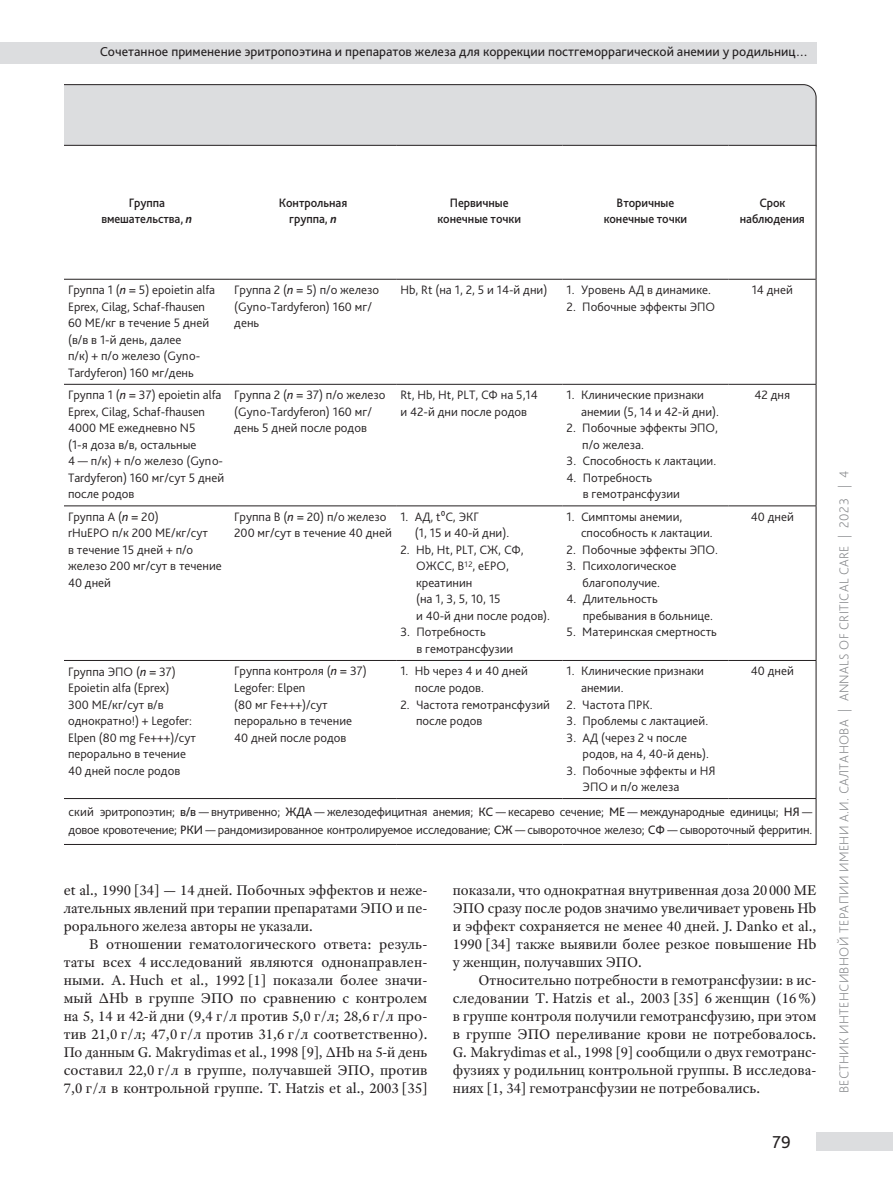
<style>
.page{position:relative;width:893px;height:1191px;background:#fff}
.page>*{position:absolute;margin:0;border:0;box-sizing:border-box;transform-origin:0 0}
.t1{font:18px "Bliss Pro";color:#231f20}
.t2{font:15px/18px "Adobe Text Pro";color:#231f20;text-align:justify}
.t3{font:13.5px "Bliss Pro";color:#231f20}
.t4{font:200 13.5px "Bliss Pro";letter-spacing:.025em;color:#808285}
.t5{font:300 12.75px/16.5px "Bliss Pro";color:#231f20}
.t6{font:300 12.75px/18px "Bliss Pro";letter-spacing:-.02em;color:#231f20}
.t7{font:500 12.75px/16.5px "Bliss Pro";letter-spacing:-.005em;color:#231f20;text-align:center;scale:.95 1}
.s1{font-weight:700;font-style:italic}
.s2{font-weight:400;font-style:italic}
.s3{font-weight:400}
</style>
<div class="page">
<div style="left:816px;top:1132px;width:77px;height:18px;background:#dcdddf"></div>
<div style="left:0;top:42px;width:816px;height:22px;background:#dcdddf"></div>
<div style="left:64px;top:84px;width:753px;height:62px;background:#dcdddf"></div>
<svg style="left:64px;top:146px;width:752px;height:698px"></svg>
<hr style="left:64px;top:384px;width:166px;height:1px;background:#231f20">
<hr style="left:230px;top:384px;width:166px;height:1px;background:#231f20">
<hr style="left:396px;top:384px;width:166px;height:1px;background:#231f20">
<hr style="left:562px;top:384px;width:167px;height:1px;background:#231f20">
<hr style="left:729px;top:384px;width:87px;height:1px;background:#231f20">
<hr style="left:64px;top:505px;width:166px;height:1px;background:#231f20">
<hr style="left:230px;top:505px;width:166px;height:1px;background:#231f20">
<hr style="left:396px;top:505px;width:166px;height:1px;background:#231f20">
<hr style="left:562px;top:505px;width:167px;height:1px;background:#231f20">
<hr style="left:729px;top:505px;width:87px;height:1px;background:#231f20">
<hr style="left:64px;top:660px;width:166px;height:1px;background:#231f20">
<hr style="left:230px;top:660px;width:166px;height:1px;background:#231f20">
<hr style="left:396px;top:660px;width:166px;height:1px;background:#231f20">
<hr style="left:562px;top:660px;width:167px;height:1px;background:#231f20">
<hr style="left:729px;top:660px;width:87px;height:1px;background:#231f20">
<hr style="left:64px;top:798px;width:166px;height:1px;background:#231f20">
<hr style="left:230px;top:798px;width:166px;height:1px;background:#231f20">
<hr style="left:396px;top:798px;width:166px;height:1px;background:#231f20">
<hr style="left:562px;top:798px;width:167px;height:1px;background:#231f20">
<hr style="left:729px;top:798px;width:87px;height:1px;background:#231f20">
<hr style="left:64px;top:279px;width:166px;height:1px;background:#231f20">
<hr style="left:230px;top:279px;width:166px;height:1px;background:#231f20">
<hr style="left:396px;top:279px;width:166px;height:1px;background:#231f20">
<hr style="left:562px;top:279px;width:167px;height:1px;background:#231f20">
<hr style="left:729px;top:279px;width:87px;height:1px;background:#231f20">
<hr style="left:64px;top:145px;width:166px;height:1px;background:#231f20">
<hr style="left:230px;top:145px;width:166px;height:1px;background:#231f20">
<hr style="left:396px;top:145px;width:166px;height:1px;background:#231f20">
<hr style="left:562px;top:145px;width:167px;height:1px;background:#231f20">
<hr style="left:729px;top:145px;width:87px;height:1px;background:#231f20">
<hr style="left:816px;top:146px;width:1px;height:133px;background:#231f20">
<hr style="left:816px;top:279px;width:1px;height:105px;background:#231f20">
<hr style="left:816px;top:385px;width:1px;height:120px;background:#231f20">
<hr style="left:816px;top:506px;width:1px;height:154px;background:#231f20">
<hr style="left:816px;top:661px;width:1px;height:137px;background:#231f20">
<hr style="left:816px;top:799px;width:1px;height:45px;background:#231f20">
<hr style="left:64px;top:844px;width:166px;height:1px;background:#231f20">
<hr style="left:230px;top:844px;width:166px;height:1px;background:#231f20">
<hr style="left:396px;top:844px;width:166px;height:1px;background:#231f20">
<hr style="left:562px;top:844px;width:167px;height:1px;background:#231f20">
<hr style="left:729px;top:844px;width:87px;height:1px;background:#231f20">
<p class="t3" style="left:100px;top:43px;width:710px">Сочетанное применение эритропоэтина и препаратов железа для коррекции постгеморрагической анемии у родильниц…</p>
<p class="t7" style="left:101px;top:194px;width:97px">Группа вмешательства, <span class="s1">n</span></p>
<p class="t7" style="left:279px;top:194px;width:73px">Контрольная группа, <span class="s1">n</span></p>
<p class="t7" style="left:437px;top:194px;width:89px">Первичные конечные точки</p>
<p class="t7" style="left:604px;top:194px;width:89px">Вторичные конечные точки</p>
<p class="t7" style="left:740px;top:194px;width:70px">Срок наблюдения</p>
<p class="t5" style="left:68px;top:281px;width:149px">Группа 1 (<span class="s2">n =</span> 5) epoietin alfa<br>Eprex, Cilag, Schaf-fhausen<br>60 МЕ/кг в течение 5 дней (в/в в 1-й день, далее<br>п/к) + п/о железо (Gyno--<br>Tardyferon) 160 мг/день</p>
<p class="t5" style="left:234px;top:281px;width:146px">Группа 2 (<span class="s2">n =</span> 5) п/о железо (Gyno--Tardyferon) 160 мг/ день</p>
<p class="t5" style="left:400px;top:281px;width:148px">Hb, Rt (на 1, 2, 5 и 14-й дни)</p>
<p class="t5" style="left:567px;top:281px;width:146px">1. Уровень АД в динамике.</p>
<p class="t5" style="left:567px;top:298px;width:150px">2. Побочные эффекты ЭПО</p>
<p class="t5" style="left:68px;top:386px;width:158px">Группа 1 (<span class="s2">n =</span> 37) epoietin alfa<br>Eprex, Cilag, Schaf-fhausen<br>4000 ME ежедневно N5<br>(1-я доза в/в, остальные<br>4 — п/к) + п/о железо (Gyno--<br>Tardyferon) 160 мг/сут 5 дней после родов</p>
<p class="t5" style="left:234px;top:386px;width:153px">Группа 2 (<span class="s2">n =</span> 37) п/о железо (Gyno--Tardyferon) 160 мг/ день 5 дней после родов</p>
<p class="t5" style="left:400px;top:386px;width:139px">Rt, Hb, Ht, PLT, СФ на 5,14 и 42-й дни после родов</p>
<p class="t5" style="left:581px;top:386px;width:139px;text-indent:-14px">1. Клинические признаки анемии (5, 14 и 42-й дни).</p>
<p class="t5" style="left:582px;top:419px;width:137px;text-indent:-16px">2. Побочные эффекты ЭПО, п/о железа.</p>
<p class="t5" style="left:567px;top:452px;width:151px">3. Способность к лактации.</p>
<p class="t5" style="left:583px;top:469px;width:99px;text-indent:-16px">4. Потребность<br>в гемотрансфузии</p>
<p class="t5" style="left:68px;top:508px;width:155px">Группа A (<span class="s2">n =</span> 20)<br>rHuEPO п/к 200 МE/кг/сут<br>в течение 15 дней + п/о железо 200 мг/сут в течение<br>40 дней</p>
<p class="t5" style="left:234px;top:508px;width:159px">Группа B (<span class="s2">n =</span> 20) п/о железо<br>200 мг/сут в течение 40 дней</p>
<p class="t5" style="left:415px;top:508px;width:96px;text-indent:-14px">1. АД, t⁰С, ЭКГ<br>(1, 15 и 40-й дни).</p>
<p class="t5" style="left:416px;top:541px;width:136px;text-indent:-16px">2. Hb, Ht, PLT, СЖ, СФ,<br>ОЖСС, В<sup>12</sup>, eEPO, креатинин<br>(на 1, 3, 5, 10, 15<br>и 40-й дни после родов).</p>
<p class="t5" style="left:416px;top:623px;width:99px;text-indent:-16px">3. Потребность<br>в гемотрансфузии</p>
<p class="t5" style="left:68px;top:662px;width:129px">Группа ЭПO (<span class="s2">n =</span> 37)<br>Epoietin alfa (Eprex)<br>300 ME/кг/сут в/в однократно!) + Legofer:<br>Elpen (80 mg Fe+++)/сут перорально в течение<br>40 дней после родов</p>
<p class="t5" style="left:234px;top:662px;width:134px">Группа контроля (<span class="s2">n =</span> 37)<br>Legofer: Elpen<br>(80 мг Fe+++)/сут перорально в течение<br>40 дней после родов</p>
<p class="t5" style="left:415px;top:662px;width:115px;text-indent:-14px">1. Hb через 4 и 40 дней после родов.</p>
<p class="t5" style="left:416px;top:695px;width:135px;text-indent:-16px">2. Частота гемотрансфузий после родов</p>
<p class="t5" style="left:581px;top:508px;width:133px;text-indent:-14px">1. Симптомы анемии, способность к лактации.</p>
<p class="t5" style="left:567px;top:541px;width:153px">2. Побочные эффекты ЭПО.</p>
<p class="t5" style="left:567px;top:557px;width:111px;text-align:center">3. Психологическое благополучие.</p>
<p class="t5" style="left:583px;top:590px;width:132px;text-indent:-16px">4. Длительность пребывания в больнице.</p>
<p class="t5" style="left:567px;top:623px;width:152px">5. Материнская смертность</p>
<p class="t5" style="left:581px;top:662px;width:124px;text-indent:-14px">1. Клинические признаки анемии.</p>
<p class="t5" style="left:567px;top:695px;width:88px">2. Частота ПРК.</p>
<p class="t5" style="left:567px;top:712px;width:143px">3. Проблемы с лактацией.</p>
<p class="t5" style="left:583px;top:728px;width:128px;text-indent:-16px">3. АД (через 2 ч после родов, на 4, 40-й день).</p>
<p class="t5" style="left:583px;top:761px;width:134px;text-indent:-16px">3. Побочные эффекты и НЯ<br>ЭПО и п/о железа</p>
<p class="t5" style="left:752px;top:281px;width:43px">14 дней</p>
<p class="t5" style="left:754px;top:386px;width:37px">42 дня</p>
<p class="t5" style="left:751px;top:508px;width:44px">40 дней</p>
<p class="t5" style="left:751px;top:662px;width:44px">40 дней</p>
<p class="t6" style="left:69px;top:802px;width:745px">ский эритропоэтин; <span class="s3">в/в</span> — внутривенно; <span class="s3">ЖДА</span> — железодефицитная анемия; <span class="s3">КС</span> — кесарево сечение; <span class="s3">МЕ</span> — международные единицы; <span class="s3">НЯ</span> — довое кровотечение; <span class="s3">РКИ</span> — рандомизированное контролируемое исследование; <span class="s3">СЖ</span> — сывороточное железо; <span class="s3">СФ</span> — сывороточный ферритин.</p>
<p class="t2" style="left:64px;top:881px;width:365px">et al., 1990 [34] — 14 дней. Побочных эффектов и неже&shy;лательных явлений при терапии препаратами ЭПО и пе&shy;рорального железа авторы не указали.</p>
<p class="t2" style="left:64px;top:935px;width:365px;text-indent:26px">В отношении гематологического ответа: резуль&shy;таты всех 4 исследований являются однонаправлен&shy;ными. A. Huch et al., 1992 [1] показали более значи&shy;мый ΔHb в группе ЭПО по сравнению с контролем на 5, 14 и 42-й дни (9,4 г/л против 5,0 г/л; 28,6 г/л про&shy;тив 21,0 г/л; 47,0 г/л против 31,6 г/л соответственно).<br>По данным G. Makrydimas et al., 1998 [9], ΔHb на 5-й день составил 22,0 г/л в группе, получавшей ЭПО, против 7,0 г/л в контрольной группе. T. Hatzis et al., 2003 [35]</p>
<p class="t2" style="left:453px;top:881px;width:365px">показали, что однократная внутривенная доза 20000 МЕ ЭПО сразу после родов значимо увеличивает уровень Hb и эффект сохраняется не менее 40 дней. J. Danko et al., 1990 [34] также выявили более резкое повышение Hb у женщин, получавших ЭПО.</p>
<p class="t2" style="left:453px;top:971px;width:365px;text-indent:26px">Относительно потребности в гемотрансфузии: в ис&shy;следовании T. Hatzis et al., 2003 [35] 6 женщин (16%) в группе контроля получили гемотрансфузию, при этом в группе ЭПО переливание крови не потребовалось.<br>G. Makrydimas et al., 1998 [9] сообщили о двух гемотранс&shy;фузиях у родильниц контрольной группы. В исследова&shy;ниях [1, 34] гемотрансфузии не потребовались.</p>
<h1 class="t1" style="left:773px;top:1131px;width:20px">79</h1>
<p class="t4" style="left:836px;top:1093px;width:624px;rotate:-90deg">ВЕСТНИК ИНТЕНСИВНОЙ ТЕРАПИИ ИМЕНИ А.И. САЛТАНОВА | ANNALS OF CRITICAL CARE | 2023 | 4</p>
</div>
